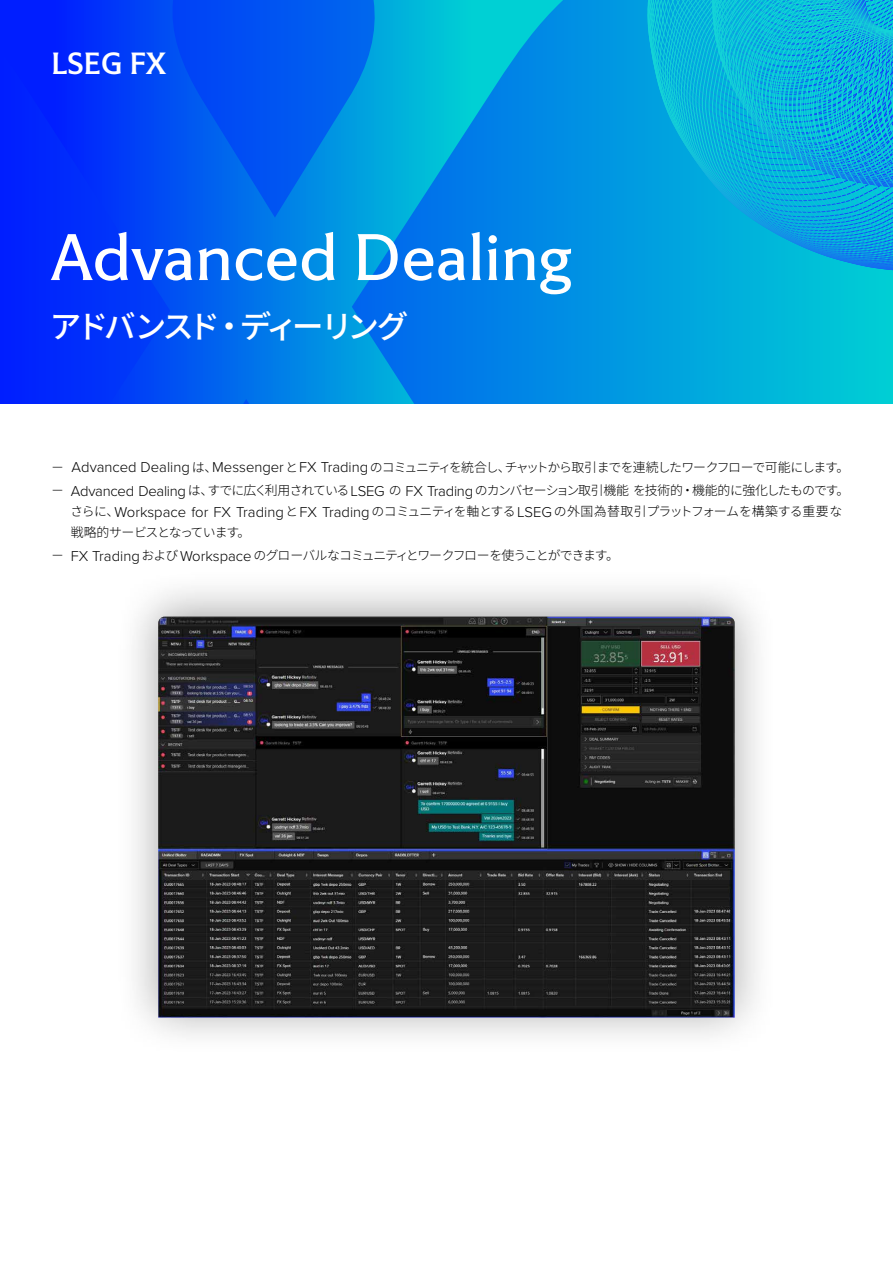
<style>
.page{position:relative;width:893px;height:1263px;background:#fff}
.page>*{position:absolute;margin:0;border:0;box-sizing:border-box;transform-origin:0 0}
.t1{font:67.5px "LSEG Motto";color:#fff}
.t2{font:500 31.5px "Noto Sans CJ Kjp";letter-spacing:-.14em;color:#fff}
.t3{font:500 31.5px "LSEG Motto";letter-spacing:-.015em;color:#fff}
.t4{font:300 12.9px/23.1px "Noto Sans CJ Kjp";letter-spacing:-.07em;color:#000}
.t5{font:300 12.9px/21px "Noto Sans CJ Kjp";letter-spacing:-.04em;color:#000}
.s1{font-family:"Proxima Nova";font-size:14.85px}
</style>
<div class="page">
<svg style="left:563px;top:0;width:330px;height:404px;background:#00a5de"></svg>
<svg style="left:646px;top:0;width:247px;height:274px;background:#08aedd"></svg>
<svg style="left:0;top:0;width:563px;height:404px;background:#0067ed"></svg>
<div style="left:115px;top:569px;width:663px;height:488px;background:#000;opacity:.35"></div>
<img style="left:158px;top:617px;width:577px;height:401px">
<h2 class="t3" style="left:51px;top:44px;width:117px">LSEG FX</h2>
<h1 class="t1" style="left:51px;top:217px;width:523px">Advanced Dealing</h1>
<h2 class="t2" style="left:50px;top:308px;width:360px">アドバンスド・ディーリング</h2>
<p class="t4" style="left:51px;top:456px;width:800px">－ <span class="s1">Advanced Dealing</span> は、<span class="s1">Messenger</span>と<span class="s1">FX Trading</span>のコミュニティを統合し、チャットから取引までを連続したワークフローで可能にします。－ <span class="s1">Advanced Dealing</span>は、すでに広く利用されている<span class="s1">LSEG</span> の <span class="s1">FX Trading</span>のカンバセーション取引機能を技術的・機能的に強化したものです。</p>
<p class="t5" style="left:70px;top:501px;width:773px">さらに、<span class="s1">Workspace for FX Trading</span>と<span class="s1">FX Trading</span>のコミュニティを軸とする<span class="s1">LSEG</span>の外国為替取引プラットフォームを構築する重要な戦略的サービスとなっています。</p>
<p class="t4" style="left:51px;top:544px;width:569px">－ <span class="s1">FX Trading</span> および <span class="s1">Workspace</span> のグローバルなコミュニティとワークフローを使うことができます。</p>
</div>
